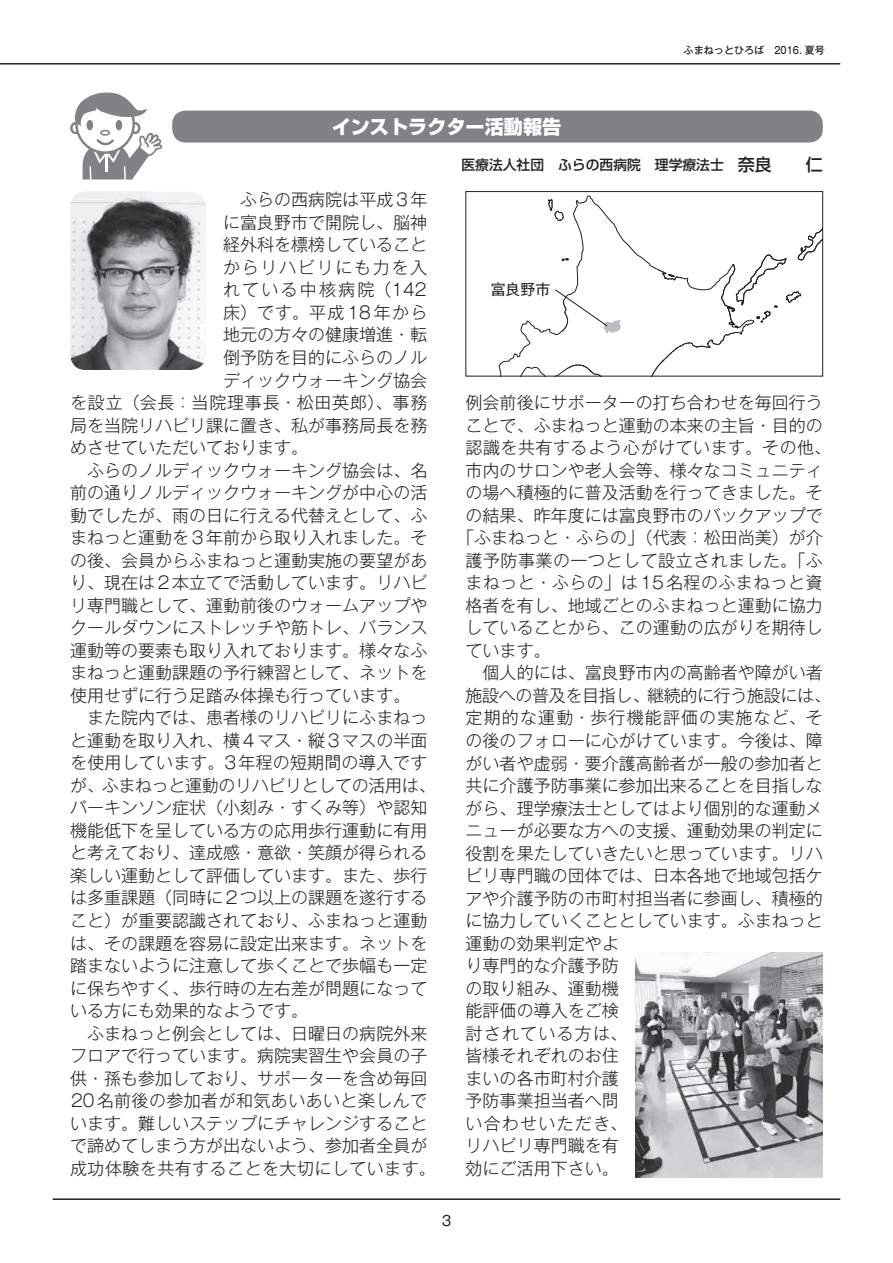
<style>
.page{position:relative;width:893px;height:1263px;background:#fff}
.page>*{position:absolute;margin:0;border:0;box-sizing:border-box;transform-origin:0 0}
.t1{font:800 19.2px "Shin Go Pro";color:#fff}
.t2{font:300 16.95px "Gothic MB101 Pro";color:#231f20}
.t3{font:300 16.95px "Gothic MB101 Pro";letter-spacing:.025em;color:#231f20}
.t4{font:300 16.95px "Gothic MB101 Pro";letter-spacing:-.02em;color:#231f20}
.t5{font:300 16.95px "Gothic MB101 Pro";letter-spacing:.03em;color:#231f20}
.t6{font:300 16.95px "Gothic MB101 Pro";letter-spacing:.07em;color:#231f20}
.t7{font:300 16.95px "Gothic MB101 Pro";letter-spacing:.045em;color:#231f20}
.t8{font:300 16.95px "Gothic MB101 Pro";letter-spacing:.065em;color:#231f20}
.t9{font:300 16.95px "Gothic MB101 Pro";letter-spacing:.13em;color:#231f20}
.t10{font:300 16.95px "Gothic MB101 Pro";letter-spacing:.1em;color:#231f20}
.t11{font:14.85px "Gothic MB101 Pro";color:#231f20}
.t12{font:500 13.8px "Shin Go Pro";color:#231f20}
.t13{font:13.8px "Gothic MB101 Pro";color:#231f20}
.t14{font:500 10.05px "Gothic MB101 Pro";color:#231f20}
.s1{font-size:16.95px}
</style>
<div class="page">
<hr style="left:53px;top:1198px;width:787px;height:2px;background:#231f20">
<hr style="left:0;top:63px;width:840px;height:2px;background:#231f20">
<img style="left:70px;top:191px;width:136px;height:179px">
<div style="left:172px;top:111px;width:651px;height:32px;background:#808285;border-radius:13px"></div>
<div style="left:70px;top:122px;width:10px;height:12px;border:2px solid #808285;border-radius:50%"></div>
<div style="left:130px;top:122px;width:10px;height:12px;border:2px solid #808285;border-radius:50%"></div>
<svg style="left:76px;top:95px;width:58px;height:58px"></svg>
<div style="left:100px;top:130px;width:10px;height:6px;border:2px solid #808285;border-radius:50%"></div>
<div style="left:87px;top:120px;width:6px;height:10px;background:#808285;border-radius:50%"></div>
<div style="left:116px;top:120px;width:6px;height:10px;background:#808285;border-radius:50%"></div>
<svg style="left:74px;top:92px;width:73px;height:34px"></svg>
<svg style="left:83px;top:133px;width:80px;height:47px"></svg>
<img style="left:636px;top:952px;width:187px;height:226px">
<svg style="left:498px;top:195px;width:323px;height:179px"></svg>
<div style="left:466px;top:191px;width:357px;height:185px;border:1px solid #231f20"></div>
<svg style="left:554px;top:288px;width:67px;height:47px"></svg>
<p class="t1" style="left:332px;top:111px;width:231px">インストラクター活動報告</p>
<p class="t14" style="left:684px;top:42px;width:143px">ふまねっとひろば　2016. 夏号</p>
<p class="t2" style="left:223px;top:186px;width:206px">　ふらの西病院は平成３年</p>
<p class="t2" style="left:223px;top:208px;width:206px">に富良野市で開院し、脳神</p>
<p class="t2" style="left:223px;top:231px;width:206px">経外科を標榜していること</p>
<p class="t10" style="left:223px;top:253px;width:206px">からリハビリにも力を入</p>
<p class="t9" style="left:223px;top:276px;width:205px">れている中核病院（142</p>
<p class="t6" style="left:223px;top:298px;width:206px">床）です。平成18年から</p>
<p class="t2" style="left:223px;top:321px;width:206px">地元の方々の健康増進・転</p>
<p class="t2" style="left:223px;top:343px;width:206px">倒予防を目的にふらのノル</p>
<p class="t2" style="left:223px;top:366px;width:206px">ディックウォーキング協会</p>
<p class="t7" style="left:70px;top:388px;width:359px">を設立（会長：当院理事長・松田英郎）、事務</p>
<p class="t2" style="left:70px;top:411px;width:359px">局を当院リハビリ課に置き、私が事務局長を務</p>
<p class="t2" style="left:70px;top:433px;width:240px">めさせていただいております。</p>
<p class="t2" style="left:70px;top:456px;width:359px">　ふらのノルディックウォーキング協会は、名</p>
<p class="t2" style="left:70px;top:479px;width:359px">前の通りノルディックウォーキングが中心の活</p>
<p class="t2" style="left:70px;top:501px;width:359px">動でしたが、雨の日に行える代替えとして、ふ</p>
<p class="t2" style="left:70px;top:524px;width:359px">まねっと運動を３年前から取り入れました。そ</p>
<p class="t2" style="left:70px;top:546px;width:359px">の後、会員からふまねっと運動実施の要望があ</p>
<p class="t2" style="left:70px;top:569px;width:359px">り、現在は２本立てで活動しています。リハビ</p>
<p class="t2" style="left:70px;top:591px;width:359px">リ専門職として、運動前後のウォームアップや</p>
<p class="t2" style="left:70px;top:614px;width:359px">クールダウンにストレッチや筋トレ、バランス</p>
<p class="t2" style="left:70px;top:636px;width:359px">運動等の要素も取り入れております。様々なふ</p>
<p class="t2" style="left:70px;top:659px;width:359px">まねっと運動課題の予行練習として、ネットを</p>
<p class="t2" style="left:70px;top:681px;width:342px">使用せずに行う足踏み体操も行っています。</p>
<p class="t2" style="left:70px;top:704px;width:359px">　また院内では、患者様のリハビリにふまねっ</p>
<p class="t2" style="left:70px;top:726px;width:359px">と運動を取り入れ、横４マス・縦３マスの半面</p>
<p class="t2" style="left:70px;top:749px;width:359px">を使用しています。3年程の短期間の導入です</p>
<p class="t4" style="left:70px;top:771px;width:367px">が、ふまねっと運動のリハビリとしての活用は、</p>
<p class="t2" style="left:70px;top:794px;width:359px">パーキンソン症状（小刻み・すくみ等）や認知</p>
<p class="t2" style="left:70px;top:816px;width:359px">機能低下を呈している方の応用歩行運動に有用</p>
<p class="t2" style="left:70px;top:839px;width:359px">と考えており、達成感・意欲・笑顔が得られる</p>
<p class="t2" style="left:70px;top:861px;width:359px">楽しい運動として評価しています。また、歩行</p>
<p class="t2" style="left:70px;top:884px;width:359px">は多重課題（同時に２つ以上の課題を遂行する</p>
<p class="t2" style="left:70px;top:906px;width:359px">こと）が重要認識されており、ふまねっと運動</p>
<p class="t2" style="left:70px;top:929px;width:359px">は、その課題を容易に設定出来ます。ネットを</p>
<p class="t2" style="left:70px;top:951px;width:359px">踏まないように注意して歩くことで歩幅も一定</p>
<p class="t2" style="left:70px;top:974px;width:359px">に保ちやすく、歩行時の左右差が問題になって</p>
<p class="t2" style="left:70px;top:996px;width:240px">いる方にも効果的なようです。</p>
<p class="t2" style="left:70px;top:1019px;width:359px">　ふまねっと例会としては、日曜日の病院外来</p>
<p class="t2" style="left:70px;top:1041px;width:359px">フロアで行っています。病院実習生や会員の子</p>
<p class="t2" style="left:70px;top:1064px;width:359px">供・孫も参加しており、サポーターを含め毎回</p>
<p class="t3" style="left:71px;top:1087px;width:358px">20名前後の参加者が和気あいあいと楽しんで</p>
<p class="t2" style="left:70px;top:1109px;width:359px">います。難しいステップにチャレンジすること</p>
<p class="t2" style="left:70px;top:1132px;width:359px">で諦めてしまう方が出ないよう、参加者全員が</p>
<p class="t3" style="left:70px;top:1154px;width:367px">成功体験を共有することを大切にしています。</p>
<p class="t12" style="left:461px;top:153px;width:363px">医療法人社団　ふらの西病院　理学療法士　<span class="s1">奈良　　仁</span></p>
<p class="t11" style="left:491px;top:277px;width:61px">富良野市</p>
<p class="t2" style="left:466px;top:389px;width:359px">例会前後にサポーターの打ち合わせを毎回行う</p>
<p class="t2" style="left:466px;top:411px;width:359px">ことで、ふまねっと運動の本来の主旨・目的の</p>
<p class="t5" style="left:466px;top:434px;width:367px">認識を共有するよう心がけています。その他、</p>
<p class="t2" style="left:466px;top:456px;width:359px">市内のサロンや老人会等、様々なコミュニティ</p>
<p class="t2" style="left:466px;top:479px;width:359px">の場へ積極的に普及活動を行ってきました。そ</p>
<p class="t2" style="left:466px;top:501px;width:359px">の結果、昨年度には富良野市のバックアップで</p>
<p class="t2" style="left:457px;top:524px;width:367px">「ふまねっと・ふらの」（代表：松田尚美）が介</p>
<p class="t5" style="left:466px;top:546px;width:359px">護予防事業の一つとして設立されました。「ふ</p>
<p class="t3" style="left:466px;top:569px;width:359px">まねっと・ふらの」は 15名程のふまねっと資</p>
<p class="t2" style="left:466px;top:591px;width:359px">格者を有し、地域ごとのふまねっと運動に協力</p>
<p class="t2" style="left:466px;top:614px;width:359px">していることから、この運動の広がりを期待し</p>
<p class="t2" style="left:466px;top:636px;width:87px">ています。</p>
<p class="t2" style="left:466px;top:659px;width:359px">　個人的には、富良野市内の高齢者や障がい者</p>
<p class="t4" style="left:466px;top:681px;width:367px">施設への普及を目指し、継続的に行う施設には、</p>
<p class="t8" style="left:466px;top:704px;width:359px">定期的な運動・歩行機能評価の実施など、そ</p>
<p class="t2" style="left:466px;top:726px;width:359px">の後のフォローに心がけています。今後は、障</p>
<p class="t2" style="left:466px;top:749px;width:359px">がい者や虚弱・要介護高齢者が一般の参加者と</p>
<p class="t2" style="left:466px;top:771px;width:359px">共に介護予防事業に参加出来ることを目指しな</p>
<p class="t2" style="left:466px;top:794px;width:359px">がら、理学療法士としてはより個別的な運動メ</p>
<p class="t2" style="left:466px;top:816px;width:359px">ニューが必要な方への支援、運動効果の判定に</p>
<p class="t2" style="left:466px;top:839px;width:359px">役割を果たしていきたいと思っています。リハ</p>
<p class="t2" style="left:466px;top:861px;width:359px">ビリ専門職の団体では、日本各地で地域包括ケ</p>
<p class="t2" style="left:466px;top:884px;width:359px">アや介護予防の市町村担当者に参画し、積極的</p>
<p class="t2" style="left:466px;top:907px;width:359px">に協力していくこととしています。ふまねっと</p>
<p class="t2" style="left:466px;top:929px;width:155px">運動の効果判定やよ</p>
<p class="t2" style="left:466px;top:952px;width:155px">り専門的な介護予防</p>
<p class="t2" style="left:466px;top:974px;width:155px">の取り組み、運動機</p>
<p class="t2" style="left:466px;top:997px;width:155px">能評価の導入をご検</p>
<p class="t6" style="left:466px;top:1019px;width:163px">討されている方は、</p>
<p class="t2" style="left:466px;top:1042px;width:155px">皆様それぞれのお住</p>
<p class="t2" style="left:466px;top:1064px;width:155px">まいの各市町村介護</p>
<p class="t2" style="left:466px;top:1087px;width:155px">予防事業担当者へ問</p>
<p class="t6" style="left:466px;top:1109px;width:163px">い合わせいただき、</p>
<p class="t2" style="left:466px;top:1132px;width:155px">リハビリ専門職を有</p>
<p class="t2" style="left:466px;top:1154px;width:155px">効にご活用下さい。</p>
<p class="t13" style="left:442px;top:1209px;width:11px">3</p>
</div>
